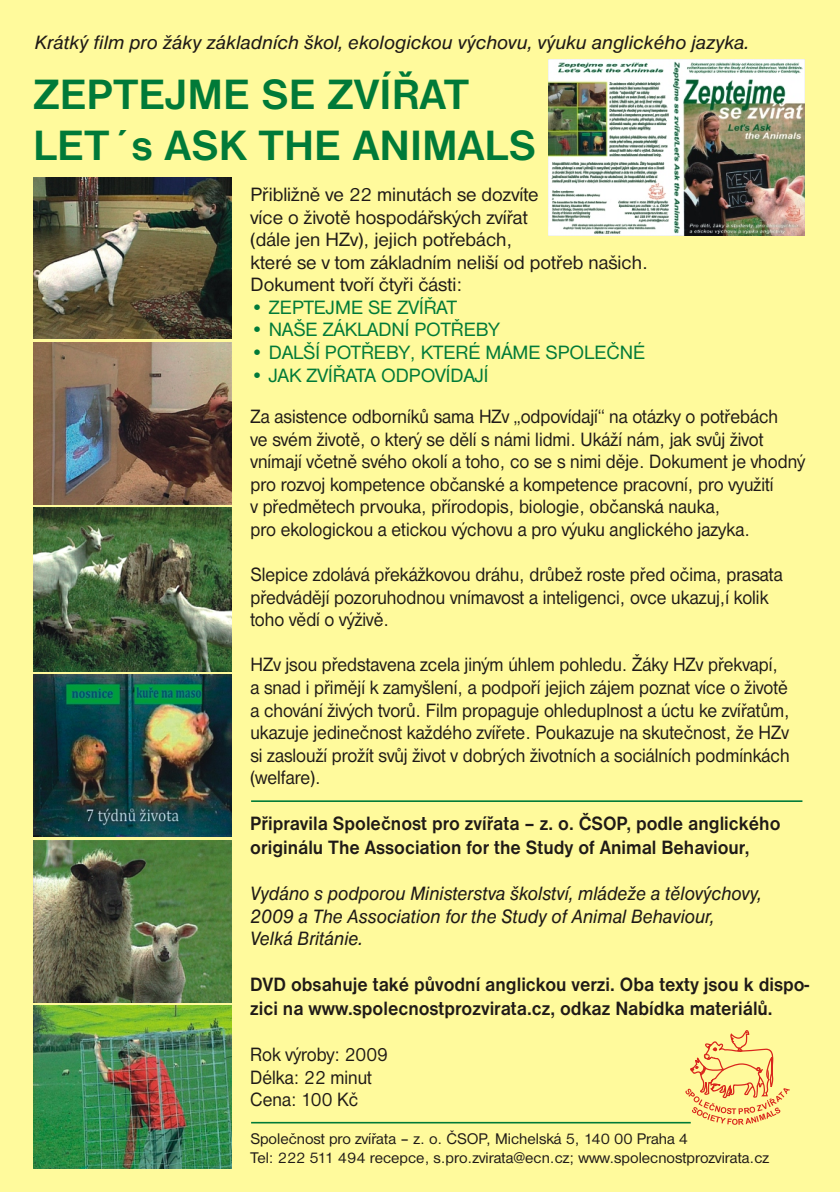
<style>
.page{position:relative;width:840px;height:1192px;background:#fffa9c}
.page>*{position:absolute;margin:0;border:0;box-sizing:border-box;transform-origin:0 0}
.t1{font:44px/51.6px "Nimbu San DEE";color:#007a38}
.t2{font:20px/22.6px "Nimbu San DEE";color:#1f1a17;scale:.93 1}
.t3{font:20px/22.6px "Nimbu San DEE";color:#1f1a17}
.t4{font:italic 20px/22.6px "Nimbu San DEE";color:#1f1a17;scale:.93 1}
.t5{font:20px "Nimbu San DEE";color:#007a38}
.t6{font:italic 20px "Nimbu San DEE";color:#1f1a17}
.t7{font:16px/18px "Nimbu San DEE";color:#1f1a17}
</style>
<div class="page">
<svg style="left:251px;top:800px;width:552px;height:2px"></svg>
<svg style="left:251px;top:1030px;width:539px;height:95px"></svg>
<img style="left:549px;top:59px;width:256px;height:176px">
<img style="left:33px;top:178px;width:198px;height:161px">
<img style="left:33px;top:342px;width:198px;height:162px">
<img style="left:33px;top:508px;width:198px;height:163px">
<img style="left:33px;top:675px;width:198px;height:162px">
<img style="left:33px;top:840px;width:198px;height:162px">
<img style="left:33px;top:1006px;width:198px;height:162px">
<p class="t6" style="left:35px;top:30px;width:716px">Krátký film pro žáky základních škol, ekologickou výchovu, výuku anglického jazyka.</p>
<h1 class="t1" style="left:33px;top:68px;width:504px">ZEPTEJME SE ZVÍØAT<br>LET´s ASK THE ANIMALS</h1>
<p class="t3" style="left:251px;top:183px;width:399px">Pøibližnì ve 22 minutách se dozvíte<br>více o životì hospodáøských zvíøat<br>(dále jen HZv), jejich potøebách,<br>které se v tom základním neliší od potøeb našich.<br>Dokument tvoøí ètyøi èásti:</p>
<p class="t5" style="left:251px;top:295px;width:208px">• ZEPTEJME SE ZVÍØAT</p>
<p class="t5" style="left:251px;top:318px;width:251px">• NAŠE ZÁKLADNÍ POTØEBY</p>
<p class="t5" style="left:251px;top:340px;width:396px">• DALŠÍ POTØEBY, KTERÉ MÁME SPOLEÈNÉ</p>
<p class="t5" style="left:251px;top:363px;width:239px">• JAK ZVÍØATA ODPOVÍDAJÍ</p>
<p class="t2" style="left:251px;top:405px;width:598px">Za asistence odborníkù sama HZv „odpovídají“ na otázky o potøebách<br>ve svém životì, o který se dìlí s námi lidmi. Ukáží nám, jak svùj život vnímají vèetnì svého okolí a toho, co se s nimi dìje. Dokument je vhodný pro rozvoj kompetence obèanské a kompetence pracovní, pro využití<br>v pøedmìtech prvouka, pøírodopis, biologie, obèanská nauka,<br>pro ekologickou a etickou výchovu a pro výuku anglického jazyka.</p>
<p class="t2" style="left:250px;top:563px;width:574px">Slepice zdolává pøekážkovou dráhu, drùbež roste pøed oèima, prasata pøedvádìjí pozoruhodnou vnímavost a inteligenci, ovce ukazuj,í kolik toho vìdí o výživì.</p>
<p class="t2" style="left:250px;top:653px;width:582px">HZv jsou pøedstavena zcela jiným úhlem pohledu. Žáky HZv pøekvapí, a snad i pøimìjí k zamyšlení, a podpoøí jejich zájem poznat více o životì a chování živých tvorù. Film propaguje ohleduplnost a úctu ke zvíøatùm, ukazuje jedineènost každého zvíøete. Poukazuje na skuteènost, že HZv si zaslouží prožít svùj život v dobrých životních a sociálních podmínkách (welfare).</p>
<p class="t2" style="left:250px;top:812px;width:572px;line-height:23.4px">Pøipravila Spoleènost pro zvíøata – z. o. ÈSOP, podle anglického originálu The Association for the Study of Animal Behaviour,</p>
<p class="t4" style="left:250px;top:882px;width:552px">Vydáno s podporou Ministerstva školství, mládeže a tìlovýchovy,<br>2009 a The Association for the Study of Animal Behaviour,<br>Velká Británie.</p>
<p class="t2" style="left:250px;top:973px;width:603px;line-height:23.4px">DVD obsahuje také pùvodní anglickou verzi. Oba texty jsou k dispo&shy;zici na www.spolecnostprozvirata.cz, odkaz Nabídka materiálù.</p>
<p class="t2" style="left:250px;top:1043px;width:150px">Rok výroby: 2009<br>Délka: 22 minut<br>Cena: 100 Kè</p>
<p class="t7" style="left:250px;top:1130px;width:520px">Spoleènost pro zvíøata – z. o. ÈSOP, Michelská 5, 140 00 Praha 4<br>Tel: 222 511 494 recepce, s.pro.zvirata@ecn.cz; www.spolecnostprozvirata.cz</p>
</div>
